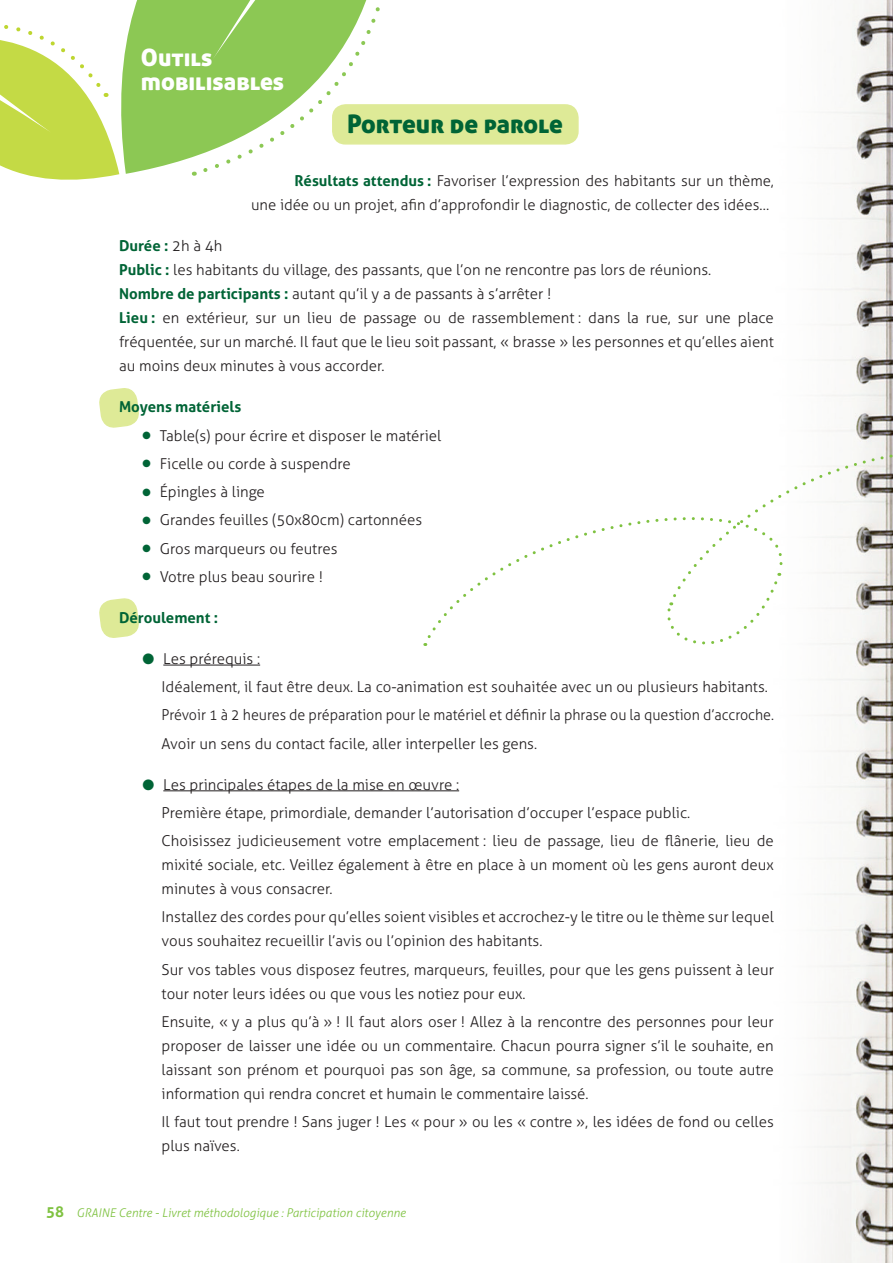
<style>
.page{position:relative;width:893px;height:1263px;background:#fff}
.page>*{position:absolute;margin:0;border:0;box-sizing:border-box;transform-origin:0 0}
.t1{font:25.5px "Aller Display";letter-spacing:-.01em;color:#006436}
.t2{font:24px/24px "Aller Display";color:#fff}
.t3{font:300 15px/24px "Aller";color:#231f20}
.t4{font:700 15px "Aller";color:#006436}
.t5{font:italic 300 12px "Aller";color:#7fc241}
.s1{font-weight:700;color:#006436}
.s2{color:#006436}
.s3{font-weight:700;font-style:normal;font-size:15px}
</style>
<div class="page">
<svg style="left:119px;top:0;width:261px;height:174px;fill:#8cc854"></svg>
<svg style="left:0;top:25px;width:119px;height:155px"></svg>
<img style="left:814px;top:0;width:79px;height:1263px">
<div style="left:333px;top:105px;width:245px;height:39px;background:#deea97;border-radius:13px"></div>
<div style="left:332px;top:104px;width:247px;height:41px;border:2px solid #bed630;border-radius:13px"></div>
<svg style="left:99px;top:388px;width:40px;height:40px"></svg>
<svg style="left:99px;top:598px;width:40px;height:40px"></svg>
<hr style="left:163px;top:665px;width:97px;height:1px;background:#231f20">
<hr style="left:163px;top:790px;width:296px;height:1px;background:#231f20">
<svg style="left:427px;top:518px;width:241px;height:120px"></svg>
<svg style="left:673px;top:358px;width:220px;height:242px"></svg>
<svg style="left:660px;top:573px;width:120px;height:72px"></svg>
<h2 class="t2" style="left:141px;top:46px;width:145px">outils mobilisables</h2>
<h1 class="t1" style="left:347px;top:109px;width:217px">Porteur de parole</h1>
<p class="t3" style="left:251px;top:169px;width:524px;text-indent:43px"><span class="s1">Résultats attendus :</span> Favoriser l’expression des habitants sur un thème, une idée ou un projet, afin d’approfondir le diagnostic, de collecter des idées…</p>
<p class="t3" style="left:119px;top:234px;width:656px"><span class="s1">Durée :</span> 2h à 4h<br><span class="s1">Public :</span> les habitants du village, des passants, que l’on ne rencontre pas lors de réunions.<br><span class="s1">Nombre de participants :</span> autant qu’il y a de passants à s’arrêter !<br><span class="s1">Lieu :</span> en extérieur, sur un lieu de passage ou de rassemblement : dans la rue, sur une place fréquentée, sur un marché. Il faut que le lieu soit passant, « brasse » les personnes et qu’elles aient au moins deux minutes à vous accorder.</p>
<p class="t4" style="left:119px;top:398px;width:124px">Moyens matériels</p>
<p class="t3" style="left:142px;top:423px;width:300px"><span class="s2">●</span> Table(s) pour écrire et disposer le matériel</p>
<p class="t3" style="left:142px;top:452px;width:210px"><span class="s2">●</span> Ficelle ou corde à suspendre</p>
<p class="t3" style="left:142px;top:480px;width:124px"><span class="s2">●</span> Épingles à linge</p>
<p class="t3" style="left:142px;top:508px;width:281px"><span class="s2">●</span> Grandes feuilles (50x80cm) cartonnées</p>
<p class="t3" style="left:142px;top:536px;width:197px"><span class="s2">●</span> Gros marqueurs ou feutres</p>
<p class="t3" style="left:142px;top:565px;width:182px"><span class="s2">●</span> Votre plus beau sourire !</p>
<p class="t4" style="left:119px;top:609px;width:101px">Déroulement :</p>
<p class="t3" style="left:162px;top:645px;width:614px;line-height:28.2px;text-indent:-19px"><span class="s2">●</span> Les prérequis :<br>Idéalement, il faut être deux. La co‑animation est souhaitée avec un ou plusieurs habitants.<br>Prévoir 1 à 2 heures de préparation pour le matériel et définir la phrase ou la question d’accroche.<br>Avoir un sens du contact facile, aller interpeller les gens.</p>
<p class="t3" style="left:162px;top:770px;width:614px;line-height:28.2px;text-indent:-19px"><span class="s2">●</span> Les principales étapes de la mise en œuvre :<br>Première étape, primordiale, demander l’autorisation d’occuper l’espace public.<br>Choisissez judicieusement votre emplacement : lieu de passage, lieu de flânerie, lieu de</p>
<p class="t3" style="left:162px;top:853px;width:614px">mixité sociale, etc. Veillez également à être en place à un moment où les gens auront deux minutes à vous consacrer.</p>
<p class="t3" style="left:162px;top:905px;width:614px">Installez des cordes pour qu’elles soient visibles et accrochez‑y le titre ou le thème sur lequel vous souhaitez recueillir l’avis ou l’opinion des habitants.</p>
<p class="t3" style="left:162px;top:957px;width:614px">Sur vos tables vous disposez feutres, marqueurs, feuilles, pour que les gens puissent à leur tour noter leurs idées ou que vous les notiez pour eux.</p>
<p class="t3" style="left:162px;top:1010px;width:614px;text-align:justify">Ensuite, « y a plus qu’à » ! Il faut alors oser ! Allez à la rencontre des personnes pour leur proposer de laisser une idée ou un commentaire. Chacun pourra signer s’il le souhaite, en laissant son prénom et pourquoi pas son âge, sa commune, sa profession, ou toute autre information qui rendra concret et humain le commentaire laissé.</p>
<p class="t3" style="left:162px;top:1110px;width:614px">Il faut tout prendre ! Sans juger ! Les « pour » ou les « contre », les idées de fond ou celles plus naïves.</p>
<p class="t5" style="left:46px;top:1205px;width:361px"><span class="s3">58</span> GRAINE Centre - Livret méthodologique : Participation citoyenne</p>
</div>
